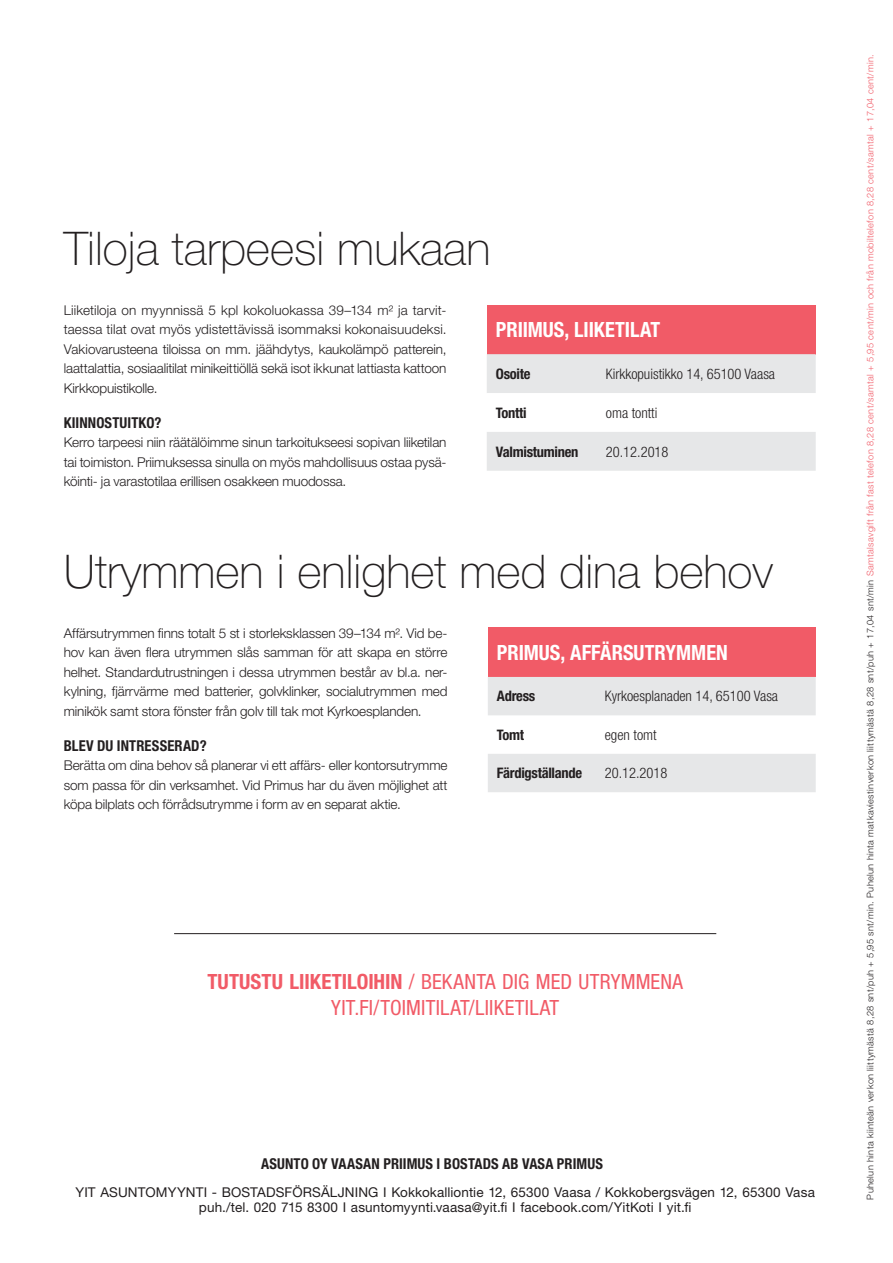
<style>
.page{position:relative;width:893px;height:1263px;background:#fff}
.page>*{position:absolute;margin:0;border:0;box-sizing:border-box;transform-origin:0 0}
.t1{font:100 46.5px "Helvetica Neue LT Std";color:#231f20}
.t2{font:condensed 21px/25.5px "Helvetica Neue LT Std";letter-spacing:.005em;color:#f15b67;text-align:center}
.t3{font:700 condensed 21px "Helvetica Neue LT Std";color:#fff}
.t4{font:700 condensed 15px "Helvetica Neue LT Std";letter-spacing:.01em;color:#231f20}
.t5{font:300 condensed 14.55px "Helvetica Neue LT Std";color:#231f20}
.t6{font:700 condensed 14.55px "Helvetica Neue LT Std";letter-spacing:-.02em;color:#231f20}
.t7{font:300 13.5px/19.5px "Helvetica Neue LT Std";letter-spacing:-.01em;color:#231f20;text-align:justify}
.t8{font:13.5px/15px "Helvetica Neue LT Std";letter-spacing:.01em;color:#231f20;text-align:center}
.t9{font:300 9.15px "Helvetica Neue LT Std";letter-spacing:.04em;color:#231f20}
.s1{font-weight:700}
.s2{color:#f15b67}
</style>
<div class="page">
<div style="left:487px;top:305px;width:329px;height:49px;background:#f15b67"></div>
<svg style="left:487px;top:354px;width:329px;height:117px"></svg>
<div style="left:488px;top:628px;width:328px;height:49px;background:#f15b67"></div>
<svg style="left:488px;top:677px;width:328px;height:115px"></svg>
<hr style="left:174px;top:933px;width:542px;height:1px;background:#231f20">
<h1 class="t1" style="left:64px;top:222px;width:428px">Tiloja tarpeesi mukaan</h1>
<p class="t7" style="left:64px;top:300px;width:384px">Liiketiloja on myynnissä 5 kpl kokoluokassa 39–134 m² ja tarvit&shy;taessa tilat ovat myös ydistettävissä isommaksi kokonaisuudeksi.<br>Vakiovarusteena tiloissa on mm. jäähdytys, kaukolämpö patterein, laattalattia, sosiaalitilat minikeittiöllä sekä isot ikkunat lattiasta kattoon Kirkkopuistikolle.</p>
<p class="t4" style="left:64px;top:413px;width:99px">KIINNOSTUITKO?</p>
<p class="t7" style="left:64px;top:432px;width:384px">Kerro tarpeesi niin räätälöimme sinun tarkoitukseesi sopivan liiketilan tai toimiston. Priimuksessa sinulla on myös mahdollisuus ostaa pysä&shy;köinti- ja varastotilaa erillisen osakkeen muodossa.</p>
<h2 class="t3" style="left:496px;top:317px;width:166px">PRIIMUS, LIIKETILAT</h2>
<p class="t6" style="left:496px;top:365px;width:36px">Osoite</p>
<p class="t5" style="left:606px;top:365px;width:171px">Kirkkopuistikko 14, 65100 Vaasa</p>
<p class="t6" style="left:496px;top:404px;width:32px">Tontti</p>
<p class="t5" style="left:606px;top:404px;width:53px">oma tontti</p>
<p class="t6" style="left:496px;top:443px;width:84px">Valmistuminen</p>
<p class="t5" style="left:606px;top:443px;width:64px">20.12.2018</p>
<h1 class="t1" style="left:64px;top:545px;width:711px">Utrymmen i enlighet med dina behov</h1>
<p class="t7" style="left:64px;top:623px;width:385px">Affärsutrymmen finns totalt 5 st i storleksklassen 39–134 m². Vid be&shy;hov kan även flera utrymmen slås samman för att skapa en större helhet. Standardutrustningen i dessa utrymmen består av bl.a. ner&shy;kylning, fjärrvärme med batterier, golvklinker, socialutrymmen med minikök samt stora fönster från golv till tak mot Kyrkoesplanden.</p>
<p class="t4" style="left:64px;top:736px;width:144px">BLEV DU INTRESSERAD?</p>
<p class="t7" style="left:64px;top:755px;width:385px">Berätta om dina behov så planerar vi ett affärs- eller kontorsutrymme som passa för din verksamhet. Vid Primus har du även möjlighet att köpa bilplats och förrådsutrymme i form av en separat aktie.</p>
<h2 class="t3" style="left:497px;top:640px;width:232px">PRIMUS, AFFÄRSUTRYMMEN</h2>
<p class="t6" style="left:497px;top:687px;width:40px">Adress</p>
<p class="t5" style="left:605px;top:688px;width:175px">Kyrkoesplanaden 14, 65100 Vasa</p>
<p class="t6" style="left:497px;top:726px;width:29px">Tomt</p>
<p class="t5" style="left:605px;top:726px;width:53px">egen tomt</p>
<p class="t6" style="left:497px;top:764px;width:87px">Färdigställande</p>
<p class="t5" style="left:605px;top:765px;width:64px">20.12.2018</p>
<h2 class="t2" style="left:207px;top:969px;width:477px"><span class="s1">TUTUSTU LIIKETILOIHIN</span> / BEKANTA DIG MED UTRYMMENA<br>YIT.FI/TOIMITILAT/LIIKETILAT</h2>
<p class="t4" style="left:261px;top:1154px;width:343px">ASUNTO OY VAASAN PRIIMUS I BOSTADS AB VASA PRIMUS</p>
<p class="t8" style="left:75px;top:1184px;width:741px">YIT ASUNTOMYYNTI - BOSTADSFÖRSÄLJNING I Kokkokalliontie 12, 65300 Vaasa / Kokkobergsvägen 12, 65300 Vasa puh./tel. 020 715 8300 I asuntomyynti.vaasa@yit.fi I facebook.com/YitKoti I yit.fi</p>
<p class="t9" style="left:864px;top:1199px;width:1147px;rotate:-90deg">Puhelun hinta kiinteän verkon liittymästä 8,28 snt/puh + 5,95 snt/min. Puhelun hinta matkaviestinverkon liittymästä 8,28 snt/puh + 17,04 snt/min <span class="s2">Samtalsavgift från fast telefon 8,28 cent/samtal + 5,95 cent/min och från mobiltelefon 8,28 cent/samtal + 17,04 cent/min.</span></p>
</div>
